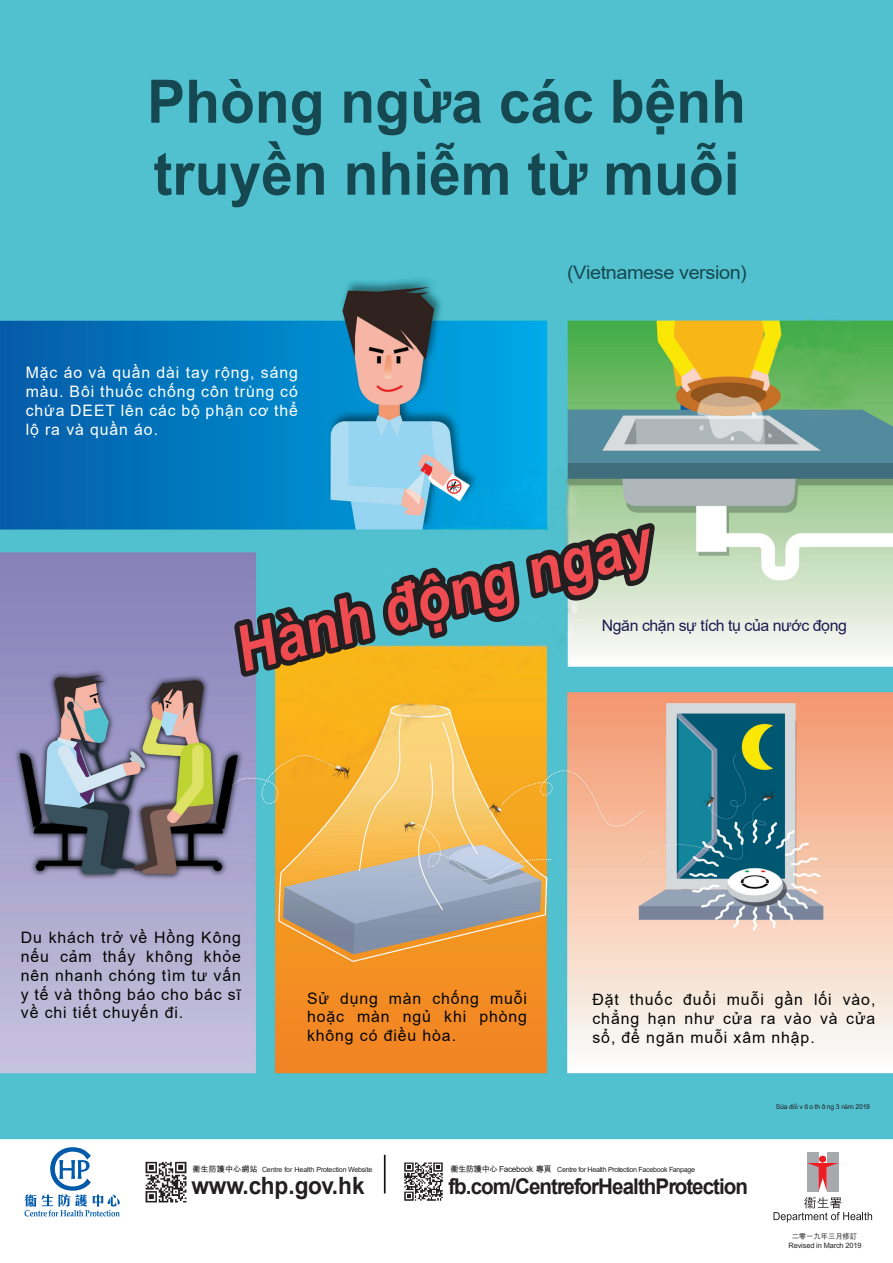
<style>
.page{position:relative;width:893px;height:1263px;background:#fff}
.page>*{position:absolute;margin:0;border:0;box-sizing:border-box;transform-origin:0 0}
.t1{font:700 63.15px "Arial";color:#ef4c52;scale:.87 1}
.t2{font:700 60px/72px "Arial";color:#164851;scale:.95 1}
.t3{font:700 23.85px "Arial";color:#231f20;scale:.95 1}
.t4{font:700 21.67px "Arial";letter-spacing:-.045em;color:#231f20;scale:.95 1}
.t5{font:18.75px "Arial";letter-spacing:-.02em;color:#164851;scale:1.06 1}
.t6{font:15.75px/18.9px "Arial";letter-spacing:.055em;color:#040503;text-align:justify}
.t7{font:15.75px/18.9px "Arial";letter-spacing:.055em;color:#fff;text-align:justify}
.t8{font:15.75px "Arial";letter-spacing:-.025em;color:#1c1b51}
.t9{font:500 7.43px/8.9px "M Hei HK";letter-spacing:-.02em;color:#231f20;text-align:center}
.t10{font:7.05px "Arial";letter-spacing:-.04em;color:#231f20}
.t11{font:500 6.75px "M Hei HK";letter-spacing:-.02em;color:#231f20}
.s1{font-family:"Myriad Pro";font-weight:400}
.s2{font-family:"M Hei HK";font-weight:700;font-size:8.25px}
.s3{font-size:8.25px}
.s4{font-family:"M Hei HK";font-weight:700;font-size:8.1px}
</style>
<div class="page">
<img style="left:0;top:0;width:893px;height:1223px">
<svg style="left:24px;top:1147px;width:96px;height:69px"></svg>
<svg style="left:773px;top:1197px;width:99px;height:25px"></svg>
<div style="left:827px;top:1152px;width:11px;height:39px;background:#a8a9ad"></div>
<div style="left:807px;top:1152px;width:12px;height:39px;background:#a8a9ad"></div>
<svg style="left:807px;top:1163px;width:31px;height:28px"></svg>
<div style="left:819px;top:1156px;width:7px;height:6px;background:#ee1d23;border-radius:50%"></div>
<svg style="left:228px;top:512px;width:444px;height:172px;background:#6e978d"></svg>
<img style="left:145px;top:1160px;width:43px;height:43px">
<img style="left:403px;top:1162px;width:40px;height:39px">
<h2 class="t2" style="left:147px;top:66px;width:632px">Phòng ngừa các bệnh truyền nhiễm từ muỗi</h2>
<p class="t7" style="left:26px;top:363px;width:274px">Mặc áo và quần dài tay rộng, sáng màu. Bôi thuốc chống côn trùng có chứa DEET lên các bộ phận cơ thể lộ ra và quần áo.</p>
<p class="t5" style="left:567px;top:260px;width:171px">(Vietnamese version)</p>
<h1 class="t1" style="left:225px;top:608px;width:493px;rotate:-15deg">Hành động ngay</h1>
<p class="t8" style="left:602px;top:615px;width:246px">Ngăn chặn sự tích tụ của nước đọng</p>
<p class="t6" style="left:21px;top:928px;width:222px">Du khách trở về Hồng Kông nếu cảm thấy không khỏe nên nhanh chóng tìm tư vấn y tế và thông báo cho bác sĩ về chi tiết chuyến đi.</p>
<p class="t6" style="left:307px;top:988px;width:222px">Sử dụng màn chống muỗi hoặc màn ngủ khi phòng không có điều hòa.</p>
<p class="t6" style="left:592px;top:990px;width:284px">Đặt thuốc đuổi muỗi gần lối vào, chẳng hạn như cửa ra vào và cửa sổ, để ngăn muỗi xâm nhập.</p>
<p class="t11" style="left:776px;top:1102px;width:96px">S<span class="s1">ử</span>a <span class="s1">đổ</span>i vào tháng 3 n<span class="s1">ă</span>m 2019</p>
<p class="t10" style="left:450px;top:1165px;width:246px"><span class="s2">衞生防護中心</span> <span class="s3">Facebook</span> <span class="s2">專頁</span> Centre for Health Protection Facebook Fanpage</p>
<p class="t10" style="left:192px;top:1165px;width:181px"><span class="s4">衞生防護中心網站</span> Centre for Health Protection Website</p>
<h3 class="t3" style="left:191px;top:1169px;width:184px">www.chp.gov.hk</h3>
<h3 class="t4" style="left:448px;top:1171px;width:317px">fb.com/CentreforHealthProtection</h3>
<p class="t9" style="left:788px;top:1232px;width:75px">二零一九年三月修訂<br>Revised in March 2019</p>
</div>
